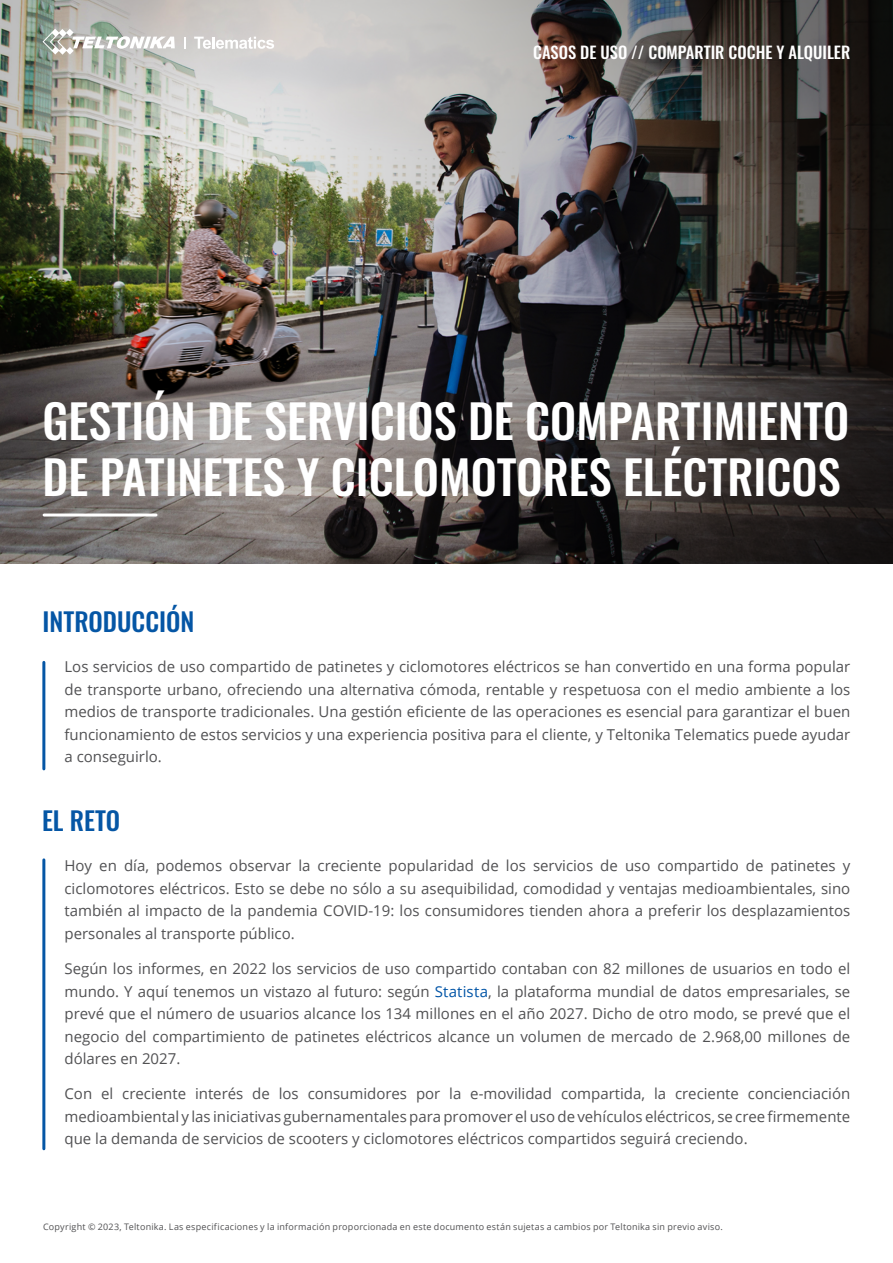
<style>
.page{position:relative;width:893px;height:1263px;background:#fff}
.page>*{position:absolute;margin:0;border:0;box-sizing:border-box;transform-origin:0 0}
.t1{font:500 46.5px/55.5px "Oswald";color:#fff}
.t2{font:500 25.5px "Oswald";color:#0556a5}
.t3{font:500 16.5px "Oswald";color:#fff}
.t4{font:15px/22.5px "Open Sans";color:#515153;text-align:justify}
.t5{font:9px "Open Sans";letter-spacing:.025em;color:#515153}
.s1{color:#0054a6}
</style>
<div class="page">
<img style="left:0;top:0;width:893px;height:563px">
<hr style="left:42px;top:662px;width:3px;height:107px;background:#0556a5">
<hr style="left:42px;top:860px;width:3px;height:289px;background:#0556a5">
<hr style="left:44px;top:513px;width:112px;height:3px;background:#fff">
<svg style="left:184px;top:31px;width:2px;height:18px"></svg>
<svg style="left:42px;top:23px;width:133px;height:32px"></svg>
<svg style="left:194px;top:31px;width:80px;height:18px"></svg>
<p class="t3" style="left:533px;top:44px;width:319px">CASOS DE USO // COMPARTIR COCHE Y ALQUILER</p>
<h1 class="t1" style="left:43px;top:396px;width:808px">GESTIÓN DE SERVICIOS DE COMPARTIMIENTO<br>DE PATINETES Y CICLOMOTORES ELÉCTRICOS</h1>
<h2 class="t2" style="left:43px;top:608px;width:153px">INTRODUCCIÓN</h2>
<p class="t4" style="left:64px;top:655px;width:787px">Los servicios de uso compartido de patinetes y ciclomotores eléctricos se han convertido en una forma popular de transporte urbano, ofreciendo una alternativa cómoda, rentable y respetuosa con el medio ambiente a los medios de transporte tradicionales. Una gestión eficiente de las operaciones es esencial para garantizar el buen funcionamiento de estos servicios y una experiencia positiva para el cliente, y Teltonika Telematics puede ayudar a conseguirlo.</p>
<h2 class="t2" style="left:42px;top:807px;width:80px">EL RETO</h2>
<p class="t4" style="left:64px;top:854px;width:787px">Hoy en día, podemos observar la creciente popularidad de los servicios de uso compartido de patinetes y ciclomotores eléctricos. Esto se debe no sólo a su asequibilidad, comodidad y ventajas medioambientales, sino también al impacto de la pandemia COVID-19: los consumidores tienden ahora a preferir los desplazamientos personales al transporte público.</p>
<p class="t4" style="left:64px;top:957px;width:787px">Según los informes, en 2022 los servicios de uso compartido contaban con 82 millones de usuarios en todo el mundo. Y aquí tenemos un vistazo al futuro: según <span class="s1">Statista</span>, la plataforma mundial de datos empresariales, se prevé que el número de usuarios alcance los 134 millones en el año 2027. Dicho de otro modo, se prevé que el negocio del compartimiento de patinetes eléctricos alcance un volumen de mercado de 2.968,00 millones de dólares en 2027.</p>
<p class="t4" style="left:64px;top:1082px;width:787px">Con el creciente interés de los consumidores por la e-movilidad compartida, la creciente concienciación medioambiental y las iniciativas gubernamentales para promover el uso de vehículos eléctricos, se cree firmemente que la demanda de servicios de scooters y ciclomotores eléctricos compartidos seguirá creciendo.</p>
<p class="t5" style="left:43px;top:1221px;width:681px">Copyright © 2023, Teltonika. Las especificaciones y la información proporcionada en este documento están sujetas a cambios por Teltonika sin previo aviso.</p>
</div>
